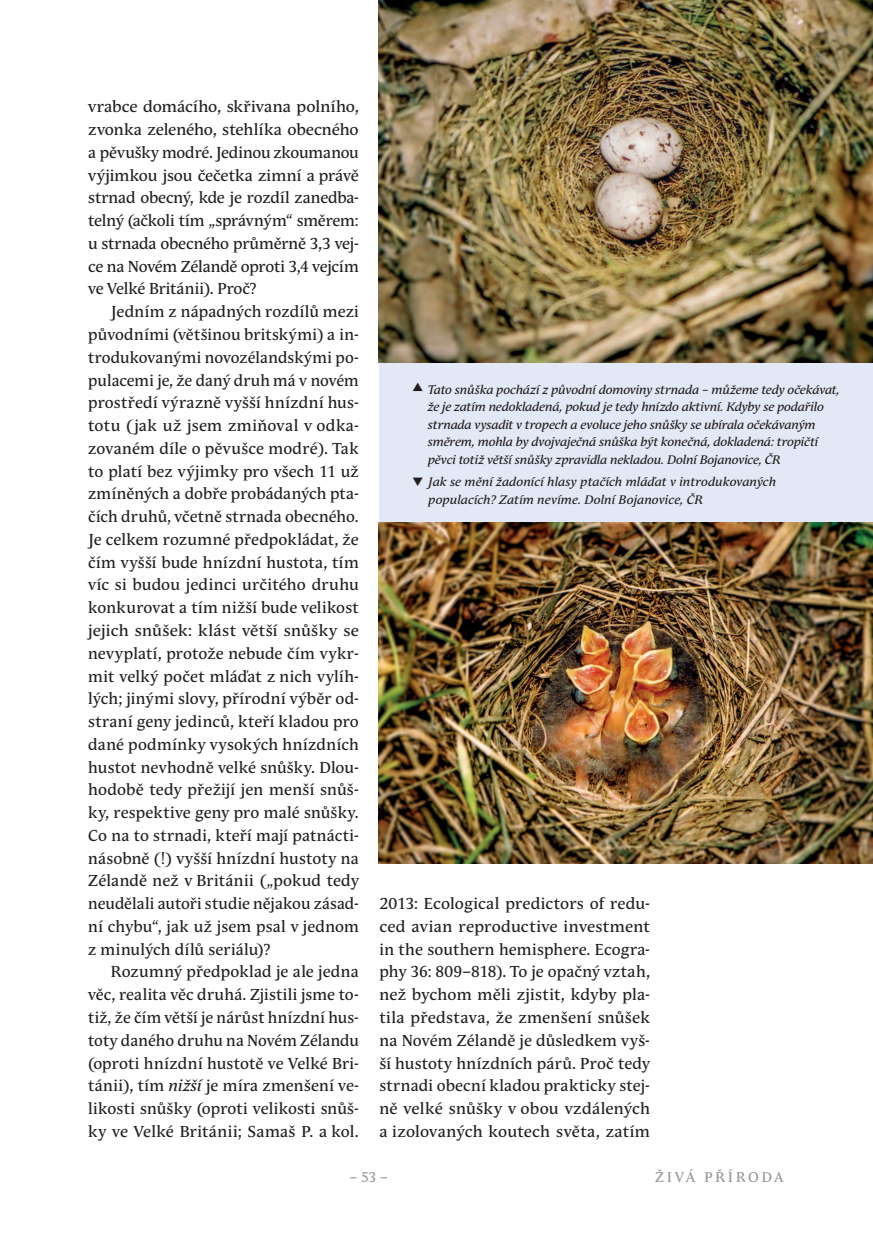
<style>
.page{position:relative;width:873px;height:1242px;background:#fff}
.page>*{position:absolute;margin:0;border:0;box-sizing:border-box;transform-origin:0 0}
.t1{font:15.75px/22.8px "Andulka Text Pro";letter-spacing:.01em;color:#231f20;text-align:justify}
.t2{font:14px "Andulka Text Pro";letter-spacing:.195em;color:#939598}
.t3{font:italic 12.25px/17.5px "Andulka Text Pro";letter-spacing:-.005em;color:#231f20}
.s1{font-style:italic}
</style>
<div class="page">
<img style="left:378px;top:522px;width:494px;height:341px">
<img style="left:378px;top:0;width:494px;height:363px">
<div style="left:378px;top:363px;width:494px;height:159px;background:#e2e8f5"></div>
<p class="t1" style="left:88px;top:96px;width:272px">vrabce domácího, skřivana polního, zvonka zeleného, stehlíka obecného a pěvušky modré. Jedinou zkoumanou výjimkou jsou čečetka zimní a právě strnad obecný, kde je rozdíl zanedba&shy;telný (ačkoli tím „správným“ směrem: u strnada obecného průměrně 3,3 vej&shy;ce na Novém Zélandě oproti 3,4 vejcím ve Velké Británii). Proč?</p>
<p class="t1" style="left:88px;top:300px;width:272px;text-indent:23px">Jedním z nápadných rozdílů mezi původními (většinou britskými) a in&shy;trodukovanými novozélandskými po&shy;pulacemi je, že daný druh má v novém prostředí výrazně vyšší hnízdní hus&shy;totu (jak už jsem zmiňoval v odka&shy;zovaném díle o pěvušce modré). Tak to platí bez výjimky pro všech 11 už zmíněných a dobře probádaných pta&shy;čích druhů, včetně strnada obecného.<br>Je celkem rozumné předpokládat, že čím vyšší bude hnízdní hustota, tím víc si budou jedinci určitého druhu konkurovat a tím nižší bude velikost jejich snůšek: klást větší snůšky se nevyplatí, protože nebude čím vykr&shy;mit velký počet mláďat z nich vylíh&shy;lých; jinými slovy, přírodní výběr od&shy;straní geny jedinců, kteří kladou pro dané podmínky vysokých hnízdních hustot nevhodně velké snůšky. Dlou&shy;hodobě tedy přežijí jen menší snůš&shy;ky, respektive geny pro malé snůšky.<br>Co na to strnadi, kteří mají patnácti&shy;násobně (!) vyšší hnízdní hustoty na Zélandě než v Británii („pokud tedy neudělali autoři studie nějakou zásad&shy;ní chybu“, jak už jsem psal v jednom z minulých dílů seriálu)?</p>
<p class="t1" style="left:88px;top:960px;width:272px;text-indent:23px">Rozumný předpoklad je ale jedna věc, realita věc druhá. Zjistili jsme to&shy;tiž, že čím větší je nárůst hnízdní hus&shy;toty daného druhu na Novém Zélandu (oproti hnízdní hustotě ve Velké Bri&shy;tánii), tím <span class="s1">nižší</span> je míra zmenšení ve&shy;likosti snůšky (oproti velikosti snůš&shy;ky ve Velké Británii; Samaš P. a kol.</p>
<p class="t3" style="left:427px;top:381px;width:413px">Tato snůška pochází z původní domoviny strnada – můžeme tedy očekávat, že je zatím nedokladená, pokud je tedy hnízdo aktivní. Kdyby se podařilo strnada vysadit v tropech a evoluce jeho snůšky se ubírala očekávaným směrem, mohla by dvojvaječná snůška být konečná, dokladená: tropičtí pěvci totiž větší snůšky zpravidla nekladou. Dolní Bojanovice, ČR</p>
<p class="t3" style="left:428px;top:473px;width:349px">Jak se mění žadonící hlasy ptačích mláďat v introdukovaných populacích? Zatím nevíme. Dolní Bojanovice, ČR</p>
<p class="t1" style="left:379px;top:892px;width:272px">2013: Ecological predictors of redu&shy;ced avian reproductive investment in the southern hemisphere. Ecogra&shy;phy 36: 809–818). To je opačný vztah, než bychom měli zjistit, kdyby pla&shy;tila představa, že zmenšení snůšek na Novém Zélandě je důsledkem vyš&shy;ší hustoty hnízdních párů. Proč tedy strnadi obecní kladou prakticky stej&shy;ně velké snůšky v obou vzdálených a izolovaných koutech světa, zatím</p>
<p class="t2" style="left:349px;top:1169px;width:40px">– 53 –</p>
<p class="t2" style="left:655px;top:1169px;width:130px">ŽIVÁ PŘÍRODA</p>
</div>
